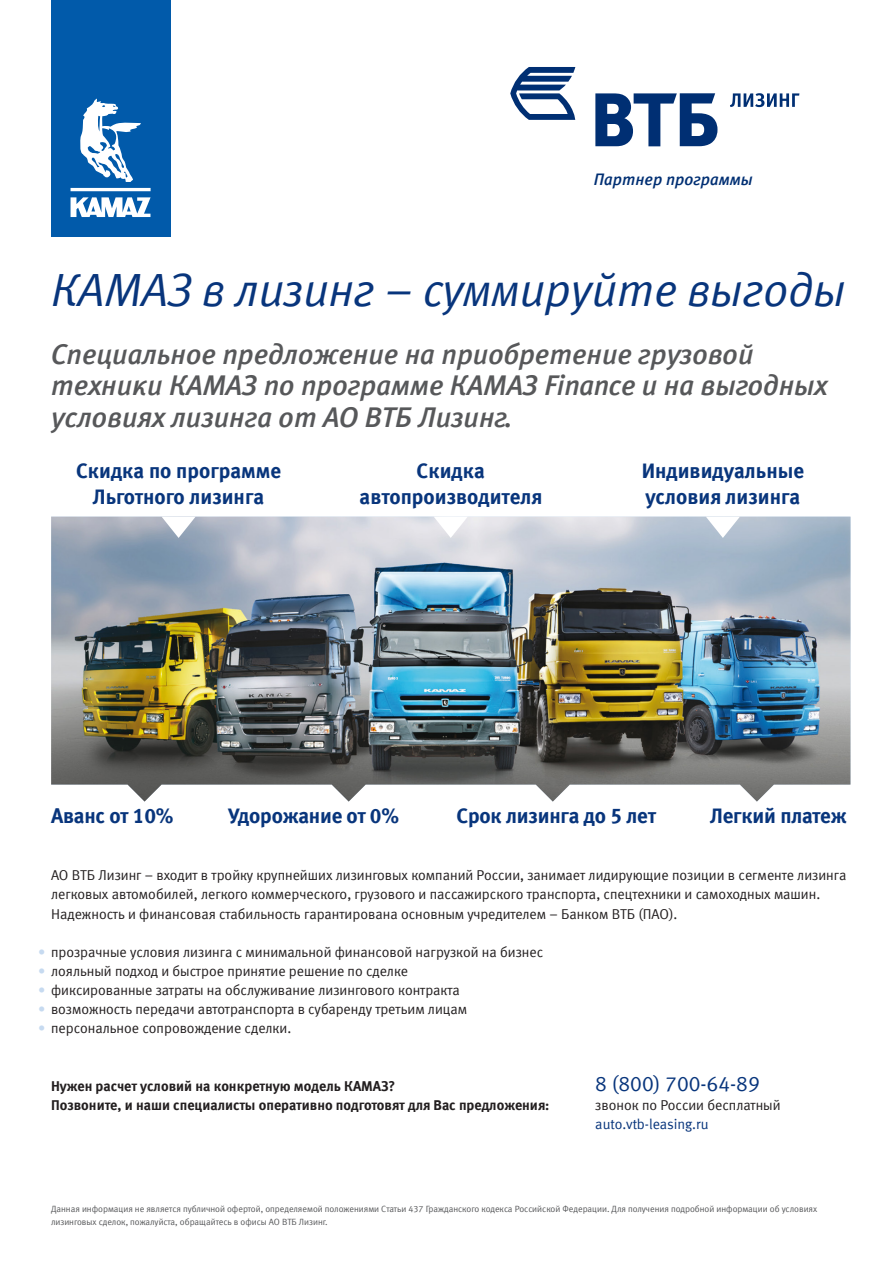
<style>
.page{position:relative;width:893px;height:1263px;background:#fff}
.page>*{position:absolute;margin:0;border:0;box-sizing:border-box;transform-origin:0 0}
.t1{font:italic 46.5px "Meta Normal Cyr LF";color:#08357c}
.t2{font:italic 28.5px/32px "Meta Medium Cyr LF";color:#57585a}
.Заголовок_абзаца{font:21px/25.5px "Meta Bold Cyr LF";color:#08357c;text-align:center}
.Список{font:21px "Meta Bold Cyr LF";letter-spacing:-.01em;color:#08357c}
.Текст{font:21px "Meta Normal Cyr LF";color:#08357c}
.t3{font:italic 16.65px "Meta Medium Cyr LF";color:#002f73}
.Список-2{font:14.25px/19.2px "Meta Normal Cyr LF";color:#231f20}
.Текст-2{font:14.25px "Meta Bold Cyr LF";color:#231f20}
.Текст-3{font:14.25px/19.2px "Meta Normal Cyr LF";color:#231f20}
.t4{font:9px/12.8px "Meta Normal Cyr LF";color:#57585a}
.s1{color:#c6daf0}
.s2{color:#08357c}
</style>
<div class="page">
<img style="left:51px;top:517px;width:799px;height:284px">
<svg style="left:162px;top:517px;width:34px;height:21px"></svg>
<svg style="left:434px;top:517px;width:34px;height:21px"></svg>
<svg style="left:706px;top:517px;width:34px;height:21px"></svg>
<svg style="left:595px;top:93px;width:122px;height:53px"></svg>
<svg style="left:510px;top:67px;width:65px;height:53px"></svg>
<svg style="left:730px;top:93px;width:69px;height:14px"></svg>
<div style="left:51px;top:0;width:119px;height:237px;background:#015aaa"></div>
<svg style="left:71px;top:99px;width:80px;height:118px"></svg>
<p class="t3" style="left:594px;top:170px;width:160px">Партнер программы</p>
<p class="t1" style="left:51px;top:264px;width:796px">КАМАЗ в лизинг – суммируйте выгоды</p>
<p class="t2" style="left:51px;top:338px;width:778px">Специальное предложение на приобретение грузовой техники КАМАЗ по программе КАМАЗ Finance и на выгодных условиях лизинга от АО ВТБ Лизинг.</p>
<p class="Заголовок_абзаца" style="left:76px;top:458px;width:207px">Скидка по программе<br>Льготного лизинга</p>
<p class="Заголовок_абзаца" style="left:360px;top:458px;width:184px">Скидка автопроизводителя</p>
<p class="Заголовок_абзаца" style="left:642px;top:458px;width:164px;text-align:left">Индивидуальные условия лизинга</p>
<p class="Список" style="left:51px;top:803px;width:124px">Аванс от 10%</p>
<p class="Список" style="left:228px;top:803px;width:172px">Удорожание от 0%</p>
<p class="Список" style="left:456px;top:803px;width:201px">Срок лизинга до 5 лет</p>
<p class="Список" style="left:710px;top:803px;width:138px">Легкий платеж</p>
<p class="Список-2" style="left:51px;top:866px;width:797px">АО ВТБ Лизинг – входит в тройку крупнейших лизинговых компаний России, занимает лидирующие позиции в сегменте лизинга легковых автомобилей, легкого коммерческого, грузового и пассажирского транспорта, спецтехники и самоходных машин.<br>Надежность и финансовая стабильность гарантирована основным учредителем – Банком ВТБ (ПАО).</p>
<p class="Список-2" style="left:38px;top:942px;width:506px"><span class="s1">•</span> прозрачные условия лизинга с минимальной финансовой нагрузкой на бизнес</p>
<p class="Список-2" style="left:38px;top:961px;width:371px"><span class="s1">•</span> лояльный подход и быстрое принятие решение по сделке</p>
<p class="Список-2" style="left:38px;top:980px;width:423px"><span class="s1">•</span> фиксированные затраты на обслуживание лизингового контракта</p>
<p class="Список-2" style="left:38px;top:1000px;width:430px"><span class="s1">•</span> возможность передачи автотранспорта в субаренду третьим лицам</p>
<p class="Список-2" style="left:38px;top:1019px;width:255px"><span class="s1">•</span> персональное сопровождение сделки.</p>
<p class="Текст-2" style="left:51px;top:1077px;width:346px">Нужен расчет условий на конкретную модель КАМАЗ?</p>
<p class="Текст-2" style="left:51px;top:1096px;width:500px">Позвоните, и наши специалисты оперативно подготовят для Вас предложения:</p>
<p class="Текст" style="left:595px;top:1072px;width:166px">8 (800) 700-64-89</p>
<p class="Текст-3" style="left:595px;top:1095px;width:187px">звонок по России бесплатный <span class="s2">auto.vtb-leasing.ru</span></p>
<p class="t4" style="left:51px;top:1202px;width:768px">Данная информация не является публичной офертой, определяемой положениями Статьи 437 Гражданского кодекса Российской Федерации. Для получения подробной информации об условиях лизинговых сделок, пожалуйста, обращайтесь в офисы АО ВТБ Лизинг.</p>
</div>
